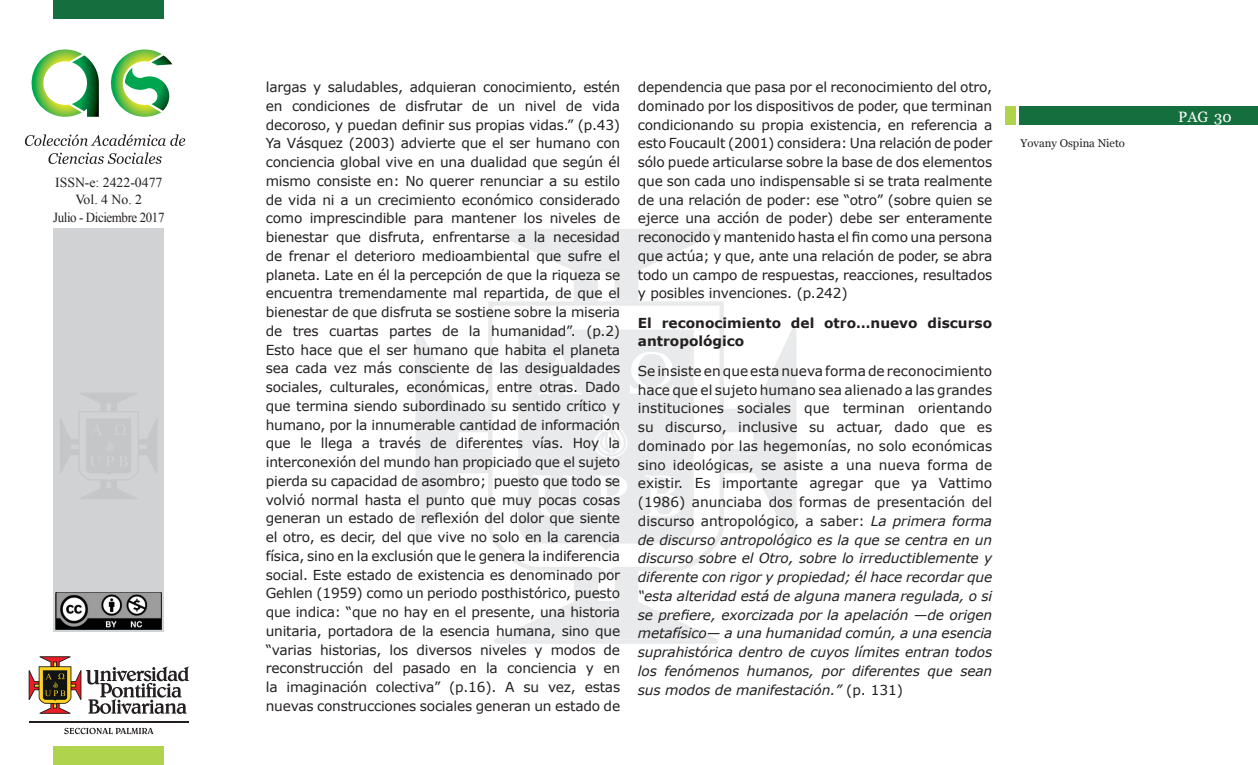
<style>
.page{position:relative;width:1258px;height:765px;background:#fff}
.page>*{position:absolute;margin:0;border:0;box-sizing:border-box;transform-origin:0 0}
.t1{font:15px "Georgia";color:#fff}
.Cuerpo_2{font:13.75px/18.8px "Verdana";letter-spacing:-.015em;color:#231f20;text-align:justify}
.Cuerpo_2-2{font:italic 13.75px/18.8px "Verdana";letter-spacing:-.01em;color:#231f20;text-align:justify}
.Cuerpo_2-3{font:700 13.75px/18.8px "Verdana";color:#231f20}
.t2{font:13.75px/17.5px "Times New Roman";letter-spacing:-.03em;color:#231f20;text-align:center}
.t3{font:11.25px "Georgia";color:#231f20}
.s1{font-style:normal}
</style>
<div class="page">
<div style="left:53px;top:229px;width:111px;height:403px;background:#d1d2d4"></div>
<div style="left:54px;top:0;width:110px;height:18px;background:#156e3d"></div>
<div style="left:1020px;top:107px;width:238px;height:18px;background:#156e3d"></div>
<div style="left:1006px;top:107px;width:10px;height:18px;background:#b0d34e"></div>
<div style="left:54px;top:747px;width:110px;height:18px;background:#b0d34e"></div>
<svg style="left:29px;top:656px;width:160px;height:58px"></svg>
<svg style="left:64px;top:728px;width:89px;height:6px"></svg>
<hr style="left:29px;top:721px;width:160px;height:1px;background:#231f20">
<svg style="left:60px;top:393px;width:97px;height:106px"></svg>
<svg style="left:416px;top:229px;width:380px;height:415px"></svg>
<svg style="left:518px;top:330px;width:176px;height:222px;fill:#e9eaeb"></svg>
<svg style="left:657px;top:477px;width:16px;height:37px"></svg>
<svg style="left:551px;top:360px;width:13px;height:17px"></svg>
<svg style="left:110px;top:49px;width:62px;height:68px"></svg>
<svg style="left:31px;top:49px;width:68px;height:68px"></svg>
<svg style="left:25px;top:134px;width:160px;height:12px"></svg>
<svg style="left:48px;top:152px;width:114px;height:12px"></svg>
<img style="left:56px;top:592px;width:105px;height:37px">
<p class="t2" style="left:53px;top:173px;width:113px">ISSN-e: 2422-0477<br>Vol. 4 No. 2<br>Julio - Diciembre 2017</p>
<p class="Cuerpo_2" style="left:266px;top:77px;width:356px">largas y saludables, adquieran conocimiento, estén en condiciones de disfrutar de un nivel de vida decoroso, y puedan definir sus propias vidas.” (p.43)<br>Ya Vásquez (2003) advierte que el ser humano con conciencia global vive en una dualidad que según él mismo consiste en: No querer renunciar a su estilo de vida ni a un crecimiento económico considerado como imprescindible para mantener los niveles de bienestar que disfruta, enfrentarse a la necesidad de frenar el deterioro medioambiental que sufre el planeta. Late en él la percepción de que la riqueza se encuentra tremendamente mal repartida, de que el bienestar de que disfruta se sostiene sobre la miseria de tres cuartas partes de la humanidad”. (p.2)<br>Esto hace que el ser humano que habita el planeta sea cada vez más consciente de las desigualdades sociales, culturales, económicas, entre otras. Dado que termina siendo subordinado su sentido crítico y humano, por la innumerable cantidad de información que le llega a través de diferentes vías. Hoy la interconexión del mundo han propiciado que el sujeto pierda su capacidad de asombro; puesto que todo se volvió normal hasta el punto que muy pocas cosas generan un estado de reflexión del dolor que siente el otro, es decir, del que vive no solo en la carencia física, sino en la exclusión que le genera la indiferencia social. Este estado de existencia es denominado por Gehlen (1959) como un periodo posthistórico, puesto que indica: “que no hay en el presente, una historia unitaria, portadora de la esencia humana, sino que “varias historias, los diversos niveles y modos de reconstrucción del pasado en la conciencia y en la imaginación colectiva” (p.16). A su vez, estas nuevas construcciones sociales generan un estado de</p>
<p class="Cuerpo_2" style="left:638px;top:77px;width:356px">dependencia que pasa por el reconocimiento del otro, dominado por los dispositivos de poder, que terminan condicionando su propia existencia, en referencia a esto Foucault (2001) considera: Una relación de poder sólo puede articularse sobre la base de dos elementos que son cada uno indispensable si se trata realmente de una relación de poder: ese “otro” (sobre quien se ejerce una acción de poder) debe ser enteramente reconocido y mantenido hasta el fin como una persona que actúa; y que, ante una relación de poder, se abra todo un campo de respuestas, reacciones, resultados y posibles invenciones. (p.242)</p>
<p class="Cuerpo_2-3" style="left:638px;top:313px;width:356px">El reconocimiento del otro…nuevo discurso antropológico</p>
<p class="Cuerpo_2-2" style="left:638px;top:361px;width:356px"><span class="s1">Se insiste en que esta nueva forma de reconocimiento hace que el sujeto humano sea alienado a las grandes instituciones sociales que terminan orientando su discurso, inclusive su actuar, dado que es dominado por las hegemonías, no solo económicas sino ideológicas, se asiste a una nueva forma de existir. Es importante agregar que ya Vattimo (1986) anunciaba dos formas de presentación del discurso antropológico, a saber:</span> La primera forma de discurso antropológico es la que se centra en un discurso sobre el Otro, sobre lo irreductiblemente y diferente con rigor y propiedad; él hace recordar que “esta alteridad está de alguna manera regulada, o si se prefiere, exorcizada por la apelación —de origen metafísico— a una humanidad común, a una esencia suprahistórica dentro de cuyos límites entran todos los fenómenos humanos, por diferentes que sean sus modos de manifestación.” <span class="s1">(p. 131)</span></p>
<p class="t3" style="left:1020px;top:135px;width:106px">Yovany Ospina Nieto</p>
<p class="t1" style="left:1178px;top:105px;width:55px">PAG 30</p>
</div>
